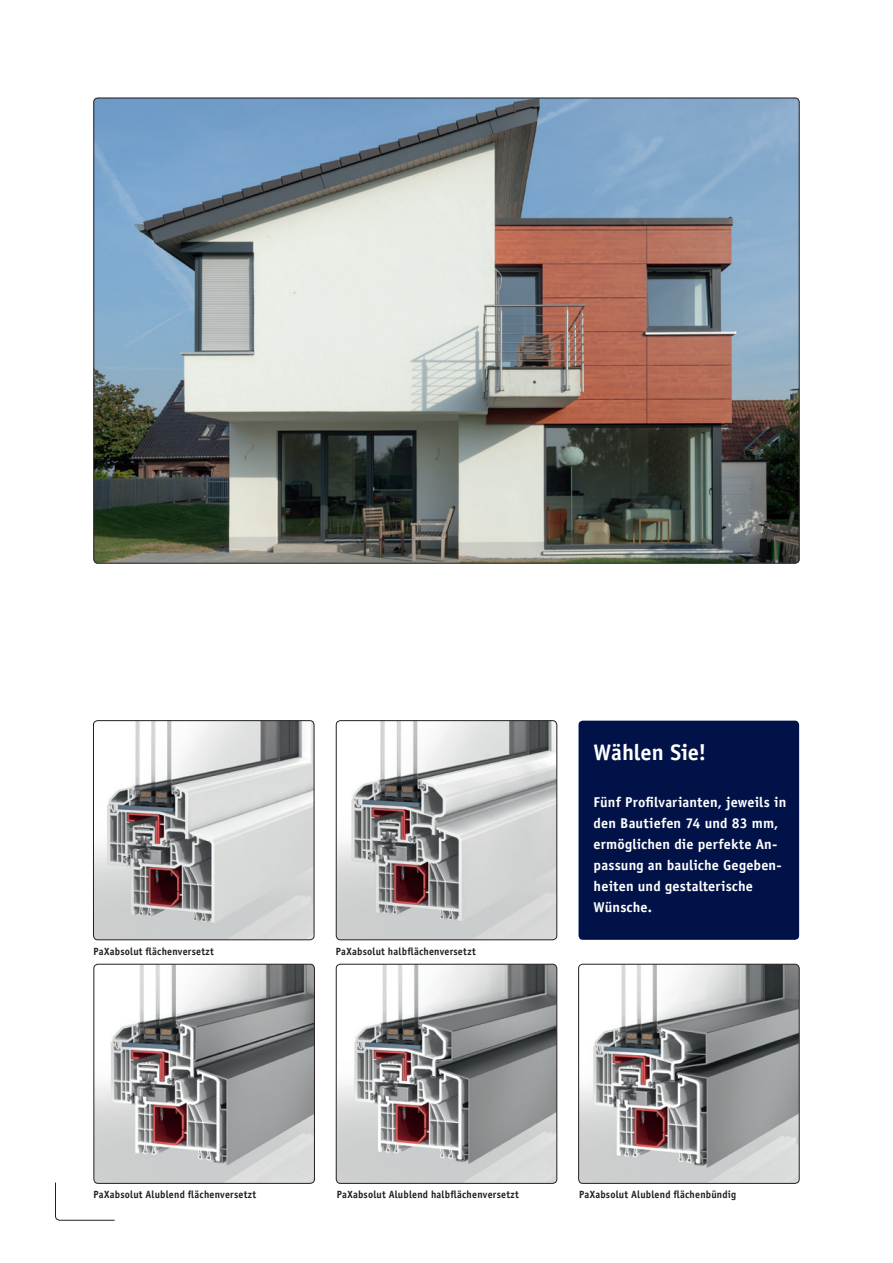
<style>
.page{position:relative;width:893px;height:1263px;background:#fff}
.page>*{position:absolute;margin:0;border:0;box-sizing:border-box;transform-origin:0 0}
.t1{font:700 22.5px "Officina Sans Std";letter-spacing:-.005em;color:#fff}
.t2{font:700 14.25px/21px "Officina Sans Std";letter-spacing:.01em;color:#fff}
.t3{font:700 10.5px "Officina Sans Std";letter-spacing:.02em;color:#231f20;scale:.95 1}
</style>
<div class="page">
<img style="left:579px;top:964px;width:220px;height:219px">
<div style="left:578px;top:964px;width:221px;height:219px;border:1px solid #231f20;border-radius:4px"></div>
<img style="left:93px;top:721px;width:221px;height:219px">
<div style="left:93px;top:720px;width:221px;height:220px;border:1px solid #231f20;border-radius:4px"></div>
<img style="left:336px;top:721px;width:221px;height:219px">
<div style="left:336px;top:720px;width:221px;height:220px;border:1px solid #231f20;border-radius:4px"></div>
<div style="left:578px;top:721px;width:221px;height:219px;background:#001247;border-radius:4px"></div>
<img style="left:336px;top:964px;width:221px;height:219px">
<div style="left:336px;top:964px;width:221px;height:219px;border:1px solid #231f20;border-radius:4px"></div>
<img style="left:94px;top:964px;width:220px;height:219px">
<div style="left:94px;top:964px;width:221px;height:219px;border:1px solid #231f20;border-radius:4px"></div>
<img style="left:94px;top:98px;width:705px;height:465px">
<svg style="left:55px;top:1182px;width:60px;height:39px"></svg>
<p class="t3" style="left:94px;top:945px;width:128px">PaXabsolut flächenversetzt</p>
<p class="t3" style="left:336px;top:945px;width:149px">PaXabsolut halbflächenversetzt</p>
<h1 class="t1" style="left:594px;top:739px;width:114px">Wählen Sie!</h1>
<h2 class="t2" style="left:594px;top:791px;width:194px">Fünf Profilvarianten, jeweils in den Bautiefen 74 und 83 mm, ermöglichen die perfekte An&shy;passung an bauliche Gegeben&shy;heiten und gestalterische<br>Wünsche.</h2>
<p class="t3" style="left:94px;top:1188px;width:173px">PaXabsolut Alublend flächenversetzt</p>
<p class="t3" style="left:337px;top:1188px;width:193px">PaXabsolut Alublend halbflächenversetzt</p>
<p class="t3" style="left:579px;top:1188px;width:167px">PaXabsolut Alublend flächenbündig</p>
</div>
